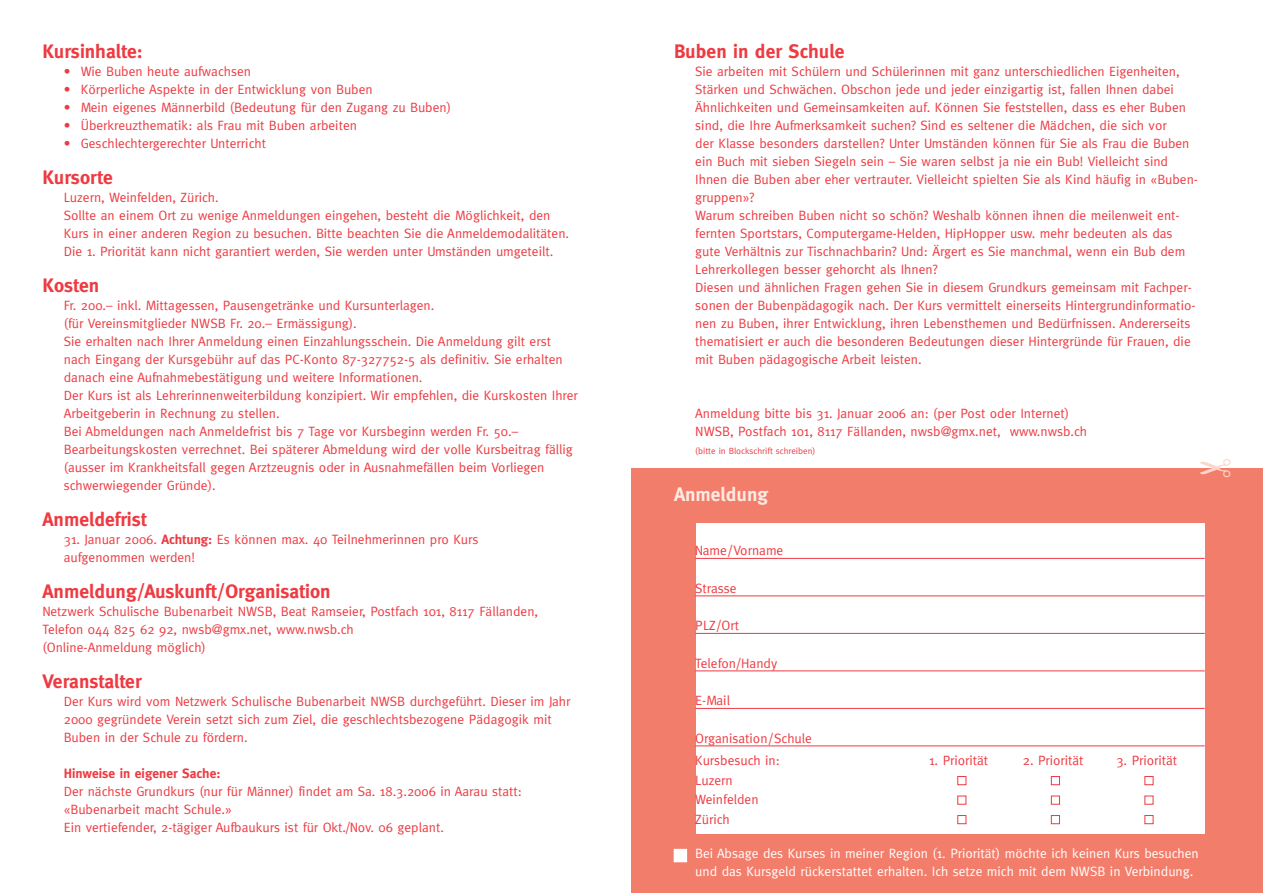
<style>
.page{position:relative;width:1263px;height:893px;background:#fff}
.page>*{position:absolute;margin:0;border:0;box-sizing:border-box;transform-origin:0 0}
.t1{font:700 19.5px "Meta";color:#ee3a41}
.t2{font:700 19.5px "Meta";color:#fdeae3}
.t3{font:13.5px/18px "Meta";color:#ee3a41}
.t4{font:13.5px/18px "Meta";color:#fff}
.t5{font:700 13.5px "Meta";color:#ee3a41}
.t6{font:9px "Meta";color:#ee3a41}
.s1{font-weight:700}
</style>
<div class="page">
<div style="left:631px;top:468px;width:632px;height:425px;background:#f37d6b"></div>
<div style="left:696px;top:523px;width:509px;height:310px;background:#fff"></div>
<hr style="left:695px;top:558px;width:510px;height:1px;background:#ee3a41">
<hr style="left:695px;top:596px;width:510px;height:1px;background:#ee3a41">
<hr style="left:695px;top:633px;width:510px;height:1px;background:#ee3a41">
<hr style="left:695px;top:671px;width:510px;height:1px;background:#ee3a41">
<hr style="left:695px;top:708px;width:510px;height:1px;background:#ee3a41">
<hr style="left:695px;top:746px;width:510px;height:1px;background:#ee3a41">
<div style="left:1145px;top:815px;width:8px;height:9px;border:1px solid #ee3a41"></div>
<div style="left:1051px;top:815px;width:9px;height:9px;border:1px solid #ee3a41"></div>
<div style="left:958px;top:815px;width:8px;height:9px;border:1px solid #ee3a41"></div>
<div style="left:1051px;top:796px;width:9px;height:8px;border:1px solid #ee3a41"></div>
<div style="left:1145px;top:776px;width:8px;height:9px;border:1px solid #ee3a41"></div>
<div style="left:1051px;top:776px;width:9px;height:9px;border:1px solid #ee3a41"></div>
<div style="left:958px;top:776px;width:8px;height:9px;border:1px solid #ee3a41"></div>
<div style="left:674px;top:849px;width:13px;height:13px;background:#fff"></div>
<h1 class="t1" style="left:43px;top:40px;width:102px">Kursinhalte:</h1>
<p class="t3" style="left:64px;top:62px;width:189px">• Wie Buben heute aufwachsen</p>
<p class="t3" style="left:64px;top:80px;width:310px">• Körperliche Aspekte in der Entwicklung von Buben</p>
<p class="t3" style="left:64px;top:98px;width:389px">• Mein eigenes Männerbild (Bedeutung für den Zugang zu Buben)</p>
<p class="t3" style="left:64px;top:116px;width:295px">• Überkreuzthematik: als Frau mit Buben arbeiten</p>
<p class="t3" style="left:64px;top:134px;width:204px">• Geschlechtergerechter Unterricht</p>
<h1 class="t1" style="left:43px;top:166px;width:72px">Kursorte</h1>
<p class="t3" style="left:64px;top:188px;width:507px">Luzern, Weinfelden, Zürich.<br>Sollte an einem Ort zu wenige Anmeldungen eingehen, besteht die Möglichkeit, den Kurs in einer anderen Region zu besuchen. Bitte beachten Sie die Anmeldemodalitäten.<br>Die 1. Priorität kann nicht garantiert werden, Sie werden unter Umständen umgeteilt.</p>
<h1 class="t1" style="left:43px;top:274px;width:58px">Kosten</h1>
<p class="t3" style="left:64px;top:296px;width:516px">Fr. 200.– inkl. Mittagessen, Pausengetränke und Kursunterlagen.<br>(für Vereinsmitglieder NWSB Fr. 20.– Ermässigung).<br>Sie erhalten nach Ihrer Anmeldung einen Einzahlungsschein. Die Anmeldung gilt erst nach Eingang der Kursgebühr auf das PC-Konto 87-327752-5 als definitiv. Sie erhalten danach eine Aufnahmebestätigung und weitere Informationen.<br>Der Kurs ist als Lehrerinnenweiterbildung konzipiert. Wir empfehlen, die Kurskosten Ihrer Arbeitgeberin in Rechnung zu stellen.<br>Bei Abmeldungen nach Anmeldefrist bis 7 Tage vor Kursbeginn werden Fr. 50.– Bearbeitungskosten verrechnet. Bei späterer Abmeldung wird der volle Kursbeitrag fällig (ausser im Krankheitsfall gegen Arztzeugnis oder in Ausnahmefällen beim Vorliegen schwerwiegender Gründe).</p>
<h1 class="t1" style="left:43px;top:508px;width:106px">Anmeldefrist</h1>
<p class="t3" style="left:64px;top:530px;width:416px">31. Januar 2006. <span class="s1">Achtung:</span> Es können max. 40 Teilnehmerinnen pro Kurs aufgenommen werden!</p>
<h1 class="t1" style="left:43px;top:580px;width:290px">Anmeldung/Auskunft/Organisation</h1>
<p class="t3" style="left:43px;top:602px;width:497px">Netzwerk Schulische Bubenarbeit NWSB, Beat Ramseier, Postfach 101, 8117 Fällanden,<br>Telefon 044 825 62 92, nwsb@gmx.net, www.nwsb.ch<br>(Online-Anmeldung möglich)</p>
<h1 class="t1" style="left:43px;top:670px;width:101px">Veranstalter</h1>
<p class="t3" style="left:64px;top:692px;width:508px">Der Kurs wird vom Netzwerk Schulische Bubenarbeit NWSB durchgeführt. Dieser im Jahr<br>2000 gegründete Verein setzt sich zum Ziel, die geschlechtsbezogene Pädagogik mit<br>Buben in der Schule zu fördern.</p>
<p class="t5" style="left:64px;top:765px;width:158px">Hinweise in eigener Sache:</p>
<p class="t3" style="left:64px;top:782px;width:460px">Der nächste Grundkurs (nur für Männer) findet am Sa. 18.3.2006 in Aarau statt: «Bubenarbeit macht Schule.»<br>Ein vertiefender, 2-tägiger Aufbaukurs ist für Okt./Nov. 06 geplant.</p>
<h1 class="t1" style="left:674px;top:40px;width:172px">Buben in der Schule</h1>
<p class="t3" style="left:695px;top:62px;width:504px">Sie arbeiten mit Schülern und Schülerinnen mit ganz unterschiedlichen Eigenheiten, Stärken und Schwächen. Obschon jede und jeder einzigartig ist, fallen Ihnen dabei Ähnlichkeiten und Gemeinsamkeiten auf. Können Sie feststellen, dass es eher Buben sind, die Ihre Aufmerksamkeit suchen? Sind es seltener die Mädchen, die sich vor<br>der Klasse besonders darstellen? Unter Umständen können für Sie als Frau die Buben ein Buch mit sieben Siegeln sein – Sie waren selbst ja nie ein Bub! Vielleicht sind Ihnen die Buben aber eher vertrauter. Vielleicht spielten Sie als Kind häufig in «Buben&shy;gruppen»?<br>Warum schreiben Buben nicht so schön? Weshalb können ihnen die meilenweit ent&shy;fernten Sportstars, Computergame-Helden, HipHopper usw. mehr bedeuten als das gute Verhältnis zur Tischnachbarin? Und: Ärgert es Sie manchmal, wenn ein Bub dem Lehrerkollegen besser gehorcht als Ihnen?<br>Diesen und ähnlichen Fragen gehen Sie in diesem Grundkurs gemeinsam mit Fachper&shy;sonen der Bubenpädagogik nach. Der Kurs vermittelt einerseits Hintergrundinformatio&shy;nen zu Buben, ihrer Entwicklung, ihren Lebensthemen und Bedürfnissen. Andererseits thematisiert er auch die besonderen Bedeutungen dieser Hintergründe für Frauen, die mit Buben pädagogische Arbeit leisten.</p>
<p class="t3" style="left:695px;top:404px;width:393px">Anmeldung bitte bis 31. Januar 2006 an: (per Post oder Internet)<br>NWSB, Postfach 101, 8117 Fällanden, nwsb@gmx.net, www.nwsb.ch</p>
<p class="t6" style="left:695px;top:445px;width:122px">(bitte in Blockschrift schreiben)</p>
<h1 class="t2" style="left:674px;top:483px;width:96px">Anmeldung</h1>
<p class="t3" style="left:695px;top:542px;width:90px">Name/Vorname</p>
<p class="t3" style="left:695px;top:579px;width:43px">Strasse</p>
<p class="t3" style="left:695px;top:617px;width:45px">PLZ/Ort</p>
<p class="t3" style="left:695px;top:654px;width:84px">Telefon/Handy</p>
<p class="t3" style="left:695px;top:692px;width:36px">E-Mail</p>
<p class="t3" style="left:695px;top:727px;width:118px;line-height:22.5px">Organisation/Schule<br>Kursbesuch in:</p>
<p class="t3" style="left:929px;top:752px;width:61px">1. Priorität</p>
<p class="t3" style="left:1023px;top:752px;width:62px">2. Priorität</p>
<p class="t3" style="left:1116px;top:752px;width:62px">3. Priorität</p>
<p class="t3" style="left:695px;top:770px;width:65px;line-height:19.5px">Luzern<br>Weinfelden<br>Zürich</p>
<p class="t4" style="left:695px;top:845px;width:505px">Bei Absage des Kurses in meiner Region (1. Priorität) möchte ich keinen Kurs besuchen und das Kursgeld rückerstattet erhalten. Ich setze mich mit dem NWSB in Verbindung.</p>
</div>
